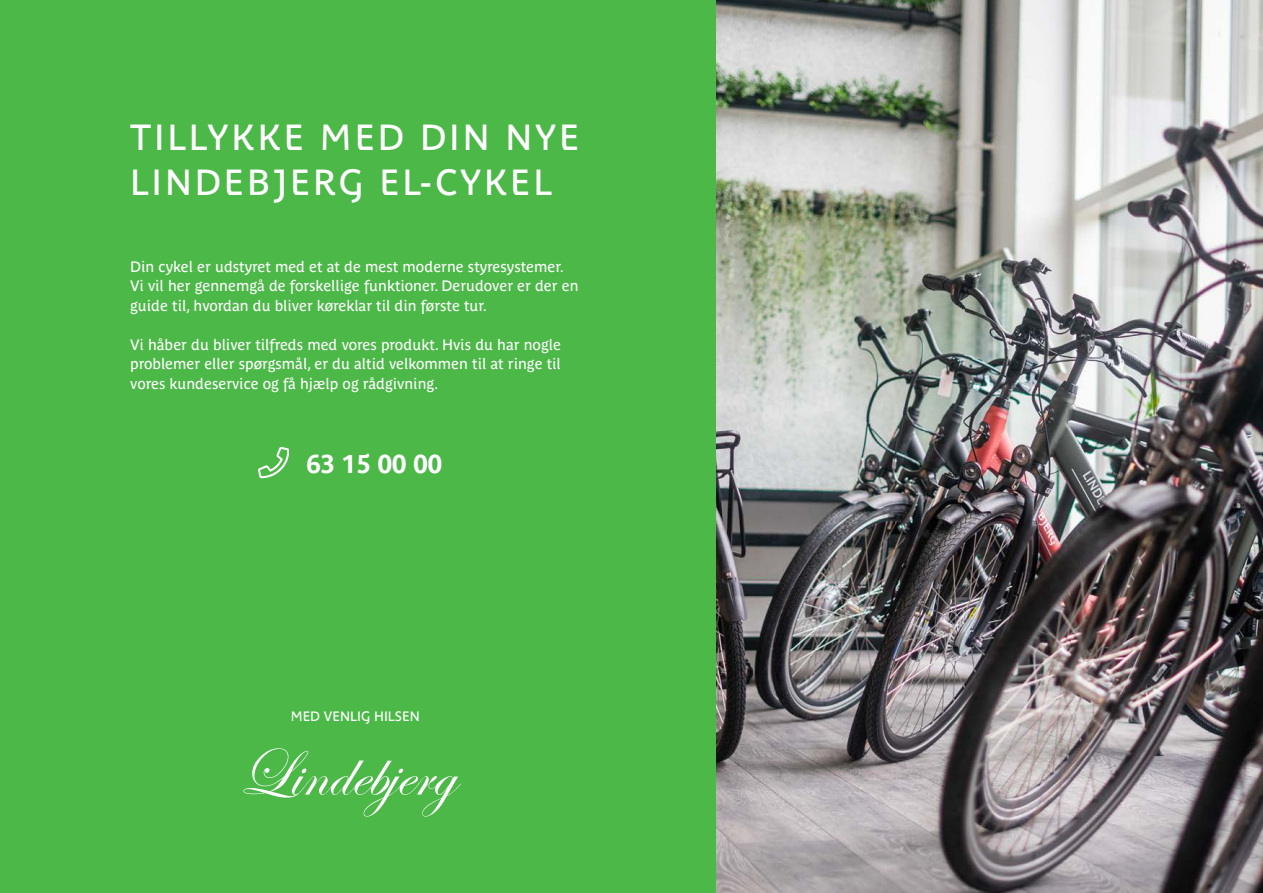
<style>
.page{position:relative;width:1263px;height:893px;background:#fff}
.page>*{position:absolute;margin:0;border:0;box-sizing:border-box;transform-origin:0 0}
.Overskrift{font:36px/45px "Parisine Plus Std";letter-spacing:.08em;color:#fff}
.Mellmerub_2l{font:700 25.5px "Parisine Plus Std";color:#fff}
.Brød{font:15px/19.5px "Parisine Plus Std";color:#fff}
.Mellmerub_2l-2{font:13.5px "Parisine Plus Std";color:#fff}
</style>
<div class="page">
<div style="left:0;top:0;width:717px;height:893px;background:#4cb848"></div>
<img style="left:716px;top:0;width:547px;height:893px">
<svg style="left:243px;top:748px;width:218px;height:69px"></svg>
<svg style="left:258px;top:447px;width:31px;height:31px"></svg>
<p class="Overskrift" style="left:130px;top:115px;width:451px">TILLYKKE MED DIN NYE<br>LINDEBJERG EL-CYKEL</p>
<p class="Brød" style="left:130px;top:257px;width:450px">Din cykel er udstyret med et at de mest moderne styresystemer.<br>Vi vil her gennemgå de forskellige funktioner. Derudover er der en guide til, hvordan du bliver køreklar til din første tur.</p>
<p class="Brød" style="left:130px;top:335px;width:432px;text-align:justify">Vi håber du bliver tilfreds med vores produkt. Hvis du har nogle problemer eller spørgsmål, er du altid velkommen til at ringe til vores kundeservice og få hjælp og rådgivning.</p>
<p class="Mellmerub_2l" style="left:306px;top:449px;width:137px">63 15 00 00</p>
<p class="Mellmerub_2l-2" style="left:291px;top:709px;width:130px">MED VENLIG HILSEN</p>
</div>
